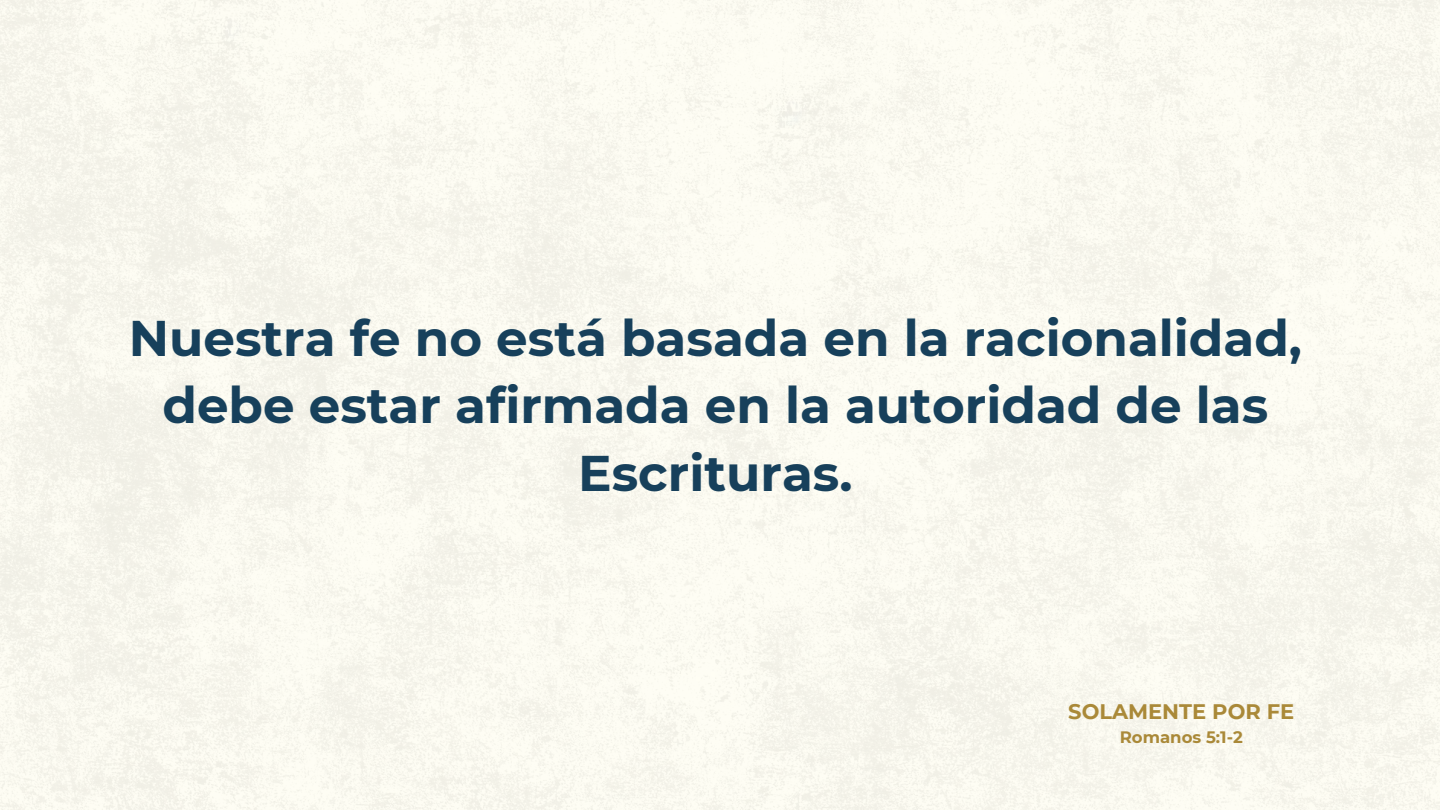
<style>
.page{position:relative;width:1440px;height:810px;background:#faf8ef}
.page>*{position:absolute;margin:0;border:0;box-sizing:border-box;transform-origin:0 0}
.t1{font:700 50px/67.5px "Montserrat";color:#17405b;text-align:center}
.t2{font:700 21px "Montserrat";color:#aa8938}
.t3{font:700 16.5px "Montserrat";color:#aa8938}
</style>
<div class="page">
<p class="t1" style="left:129px;top:302px;width:1175px">Nuestra fe no está basada en la racionalidad, debe estar afirmada en la autoridad de las<br>Escrituras.</p>
<p class="t2" style="left:1068px;top:696px;width:228px">SOLAMENTE POR FE</p>
<p class="t3" style="left:1120px;top:725px;width:125px">Romanos 5:1-2</p>
</div>
